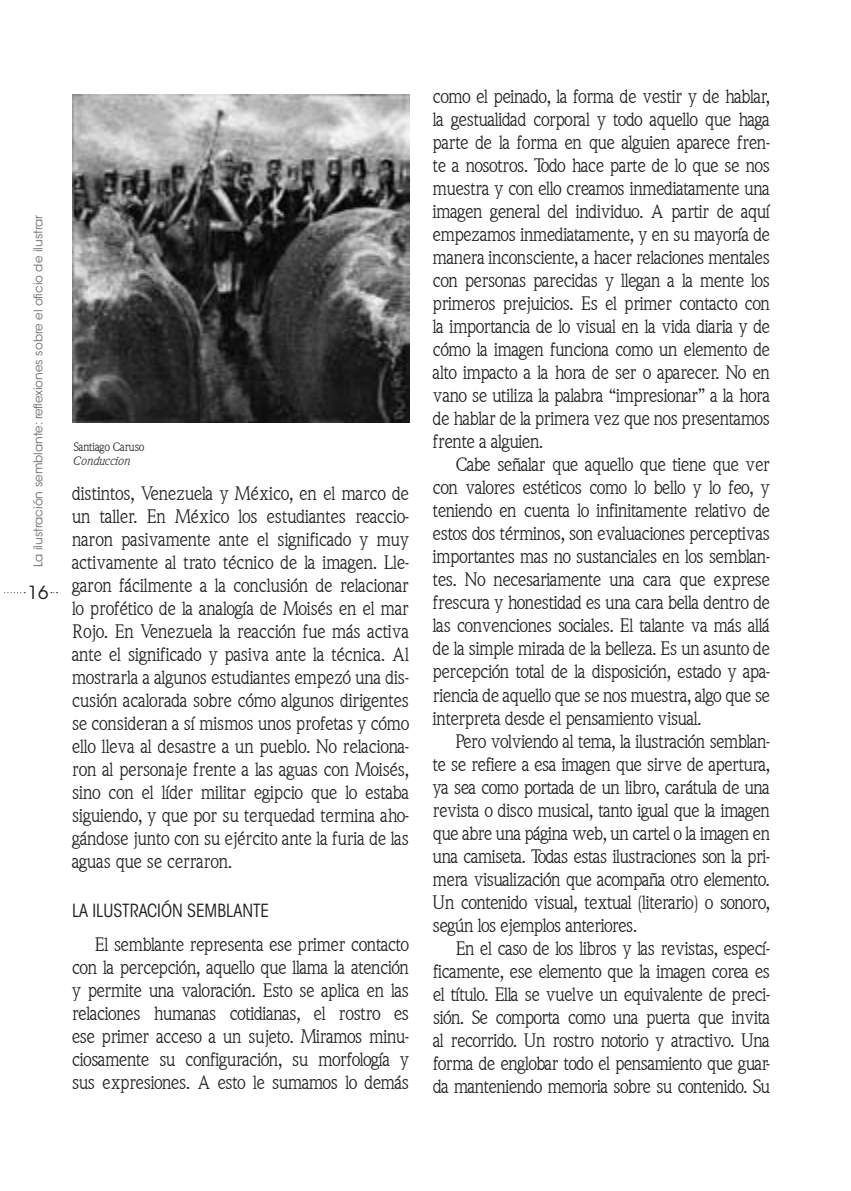
<style>
.page{position:relative;width:851px;height:1191px;background:#fff}
.page>*{position:absolute;margin:0;border:0;box-sizing:border-box;transform-origin:0 0}
.t1{font:19px/23px "Quintessence SSK";letter-spacing:-.01em;color:#231f20;text-align:justify}
.t2{font:condensed 18px "ITC Avant Garde Std";color:#231f20}
.t3{font:18px "ITC Avant Garde Std";color:#231f20}
.t4{font:12px "ITC Avant Garde Std";color:#6c6d70}
.t5{font:12px/14px "Quintessence SSK";color:#231f20}
.s1{font-family:"Quintessence SSK Italic"}
</style>
<div class="page">
<svg style="left:4px;top:592px;width:21px;height:1px"></svg>
<img style="left:72px;top:94px;width:337px;height:329px">
<p class="t4" style="left:31px;top:567px;width:354px;rotate:-90deg">La ilustración semblante: reflexiones sobre el oficio de ilustrar</p>
<p class="t3" style="left:28px;top:582px;width:22px">16</p>
<p class="t5" style="left:74px;top:440px;width:72px">Santiago Caruso<br><span class="s1">Conduccion</span></p>
<p class="t1" style="left:72px;top:482px;width:338px">distintos, Venezuela y México, en el marco de un taller. En México los estudiantes reaccio&shy;naron pasivamente ante el significado y muy activamente al trato técnico de la imagen. Lle&shy;garon fácilmente a la conclusión de relacionar lo profético de la analogía de Moisés en el mar Rojo. En Venezuela la reacción fue más activa ante el significado y pasiva ante la técnica. Al mostrarla a algunos estudiantes empezó una dis&shy;cusión acalorada sobre cómo algunos dirigentes se consideran a sí mismos unos profetas y cómo ello lleva al desastre a un pueblo. No relaciona&shy;ron al personaje frente a las aguas con Moisés, sino con el líder militar egipcio que lo estaba siguiendo, y que por su terquedad termina aho&shy;gándose junto con su ejército ante la furia de las aguas que se cerraron.</p>
<p class="t2" style="left:72px;top:899px;width:198px">LA ILUSTRACIÓN SEMBLANTE</p>
<p class="t1" style="left:72px;top:932px;width:338px;text-indent:23px">El semblante representa ese primer contacto con la percepción, aquello que llama la atención y permite una valoración. Esto se aplica en las relaciones humanas cotidianas, el rostro es ese primer acceso a un sujeto. Miramos minu&shy;ciosamente su configuración, su morfología y sus expresiones. A esto le sumamos lo demás</p>
<p class="t1" style="left:433px;top:85px;width:338px">como el peinado, la forma de vestir y de hablar,</p>
<p class="t1" style="left:433px;top:108px;width:338px">la gestualidad corporal y todo aquello que haga</p>
<p class="t1" style="left:433px;top:131px;width:338px">parte de la forma en que alguien aparece fren-</p>
<p class="t1" style="left:433px;top:154px;width:338px">te a nosotros. Todo hace parte de lo que se nos</p>
<p class="t1" style="left:433px;top:177px;width:338px">muestra y con ello creamos inmediatamente una</p>
<p class="t1" style="left:433px;top:200px;width:338px">imagen general del individuo. A partir de aquí</p>
<p class="t1" style="left:433px;top:223px;width:338px">empezamos inmediatamente, y en su mayoría de</p>
<p class="t1" style="left:433px;top:246px;width:338px">manera inconsciente, a hacer relaciones mentales</p>
<p class="t1" style="left:433px;top:269px;width:338px">con personas parecidas y llegan a la mente los</p>
<p class="t1" style="left:433px;top:292px;width:338px">primeros prejuicios. Es el primer contacto con</p>
<p class="t1" style="left:433px;top:315px;width:338px">la importancia de lo visual en la vida diaria y de</p>
<p class="t1" style="left:433px;top:338px;width:338px">cómo la imagen funciona como un elemento de</p>
<p class="t1" style="left:433px;top:361px;width:338px">alto impacto a la hora de ser o aparecer. No en</p>
<p class="t1" style="left:433px;top:384px;width:338px">vano se utiliza la palabra “impresionar” a la hora</p>
<p class="t1" style="left:433px;top:407px;width:338px">de hablar de la primera vez que nos presentamos</p>
<p class="t1" style="left:433px;top:430px;width:112px">frente a alguien.</p>
<p class="t1" style="left:455px;top:453px;width:315px">Cabe señalar que aquello que tiene que ver</p>
<p class="t1" style="left:433px;top:476px;width:338px">con valores estéticos como lo bello y lo feo, y</p>
<p class="t1" style="left:433px;top:499px;width:338px">teniendo en cuenta lo infinitamente relativo de</p>
<p class="t1" style="left:433px;top:522px;width:338px">estos dos términos, son evaluaciones perceptivas</p>
<p class="t1" style="left:433px;top:545px;width:338px">importantes mas no sustanciales en los semblan-</p>
<p class="t1" style="left:433px;top:568px;width:338px">tes. No necesariamente una cara que exprese</p>
<p class="t1" style="left:433px;top:591px;width:338px">frescura y honestidad es una cara bella dentro de</p>
<p class="t1" style="left:433px;top:614px;width:338px">las convenciones sociales. El talante va más allá</p>
<p class="t1" style="left:433px;top:637px;width:338px">de la simple mirada de la belleza. Es un asunto de</p>
<p class="t1" style="left:433px;top:660px;width:338px">percepción total de la disposición, estado y apa-</p>
<p class="t1" style="left:433px;top:683px;width:338px">riencia de aquello que se nos muestra, algo que se</p>
<p class="t1" style="left:433px;top:706px;width:270px">interpreta desde el pensamiento visual.</p>
<p class="t1" style="left:455px;top:729px;width:315px">Pero volviendo al tema, la ilustración semblan-</p>
<p class="t1" style="left:433px;top:752px;width:338px">te se refiere a esa imagen que sirve de apertura,</p>
<p class="t1" style="left:433px;top:775px;width:338px">ya sea como portada de un libro, carátula de una</p>
<p class="t1" style="left:433px;top:798px;width:338px">revista o disco musical, tanto igual que la imagen</p>
<p class="t1" style="left:433px;top:821px;width:338px">que abre una página web, un cartel o la imagen en</p>
<p class="t1" style="left:433px;top:844px;width:338px">una camiseta. Todas estas ilustraciones son la pri-</p>
<p class="t1" style="left:433px;top:867px;width:338px">mera visualización que acompaña otro elemento.</p>
<p class="t1" style="left:433px;top:890px;width:338px">Un contenido visual, textual (literario) o sonoro,</p>
<p class="t1" style="left:433px;top:913px;width:205px">según los ejemplos anteriores.</p>
<p class="t1" style="left:455px;top:936px;width:315px">En el caso de los libros y las revistas, especí-</p>
<p class="t1" style="left:433px;top:959px;width:338px">ficamente, ese elemento que la imagen corea es</p>
<p class="t1" style="left:433px;top:982px;width:338px">el título. Ella se vuelve un equivalente de preci-</p>
<p class="t1" style="left:433px;top:1005px;width:338px">sión. Se comporta como una puerta que invita</p>
<p class="t1" style="left:433px;top:1028px;width:338px">al recorrido. Un rostro notorio y atractivo. Una</p>
<p class="t1" style="left:433px;top:1051px;width:338px">forma de englobar todo el pensamiento que guar-</p>
<p class="t1" style="left:433px;top:1074px;width:338px">da manteniendo memoria sobre su contenido. Su</p>
</div>
